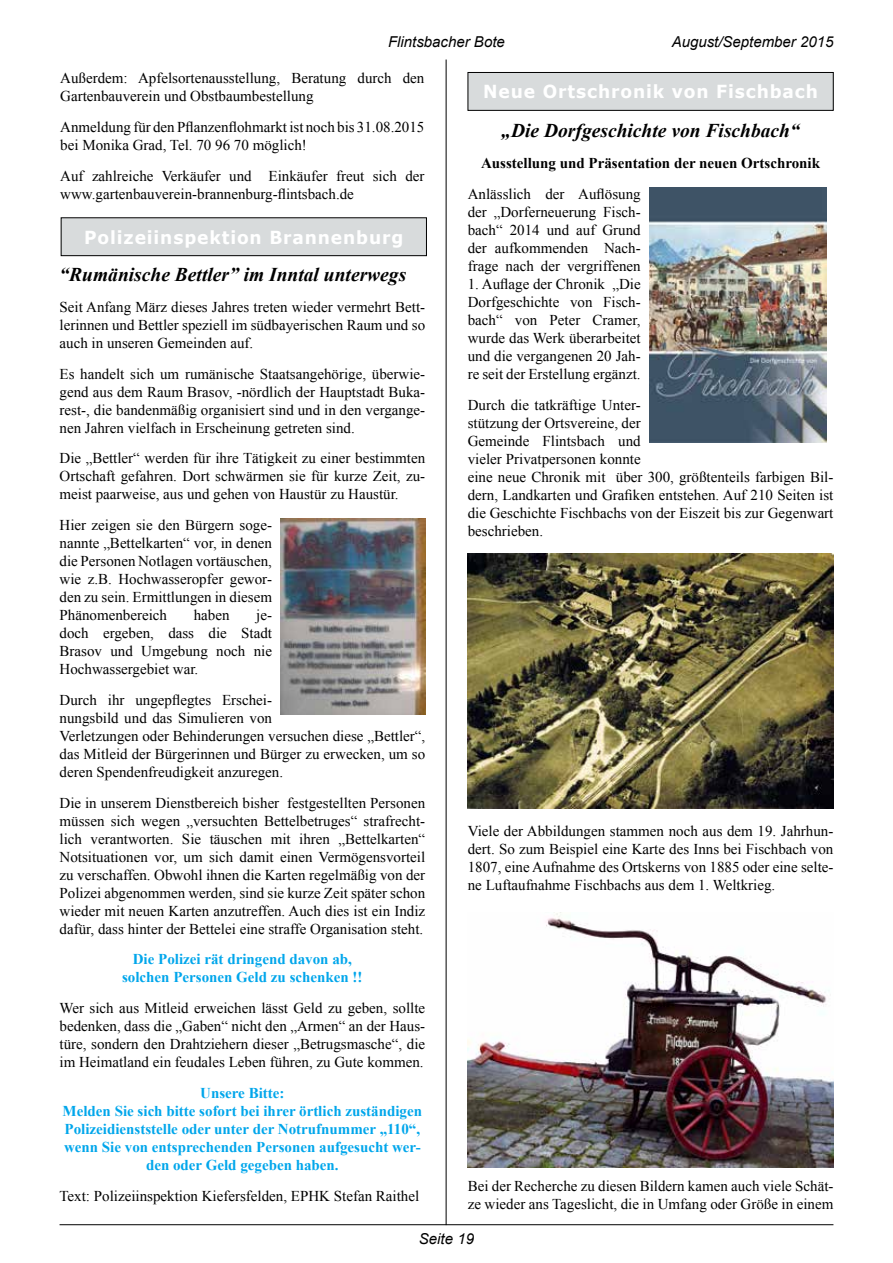
<style>
.page{position:relative;width:893px;height:1263px;background:#fff}
.page>*{position:absolute;margin:0;border:0;box-sizing:border-box;transform-origin:0 0}
.t1{font:italic 700 19.5px "Times New Roman";color:#000}
.t2{font:700 18px "Verdana";letter-spacing:.05em;color:#fff;scale:.95 1}
.t3{font:15px/18px "Times New Roman";color:#000;text-align:justify}
.t4{font:700 15px/18px "Times New Roman";color:#00a6eb;text-align:center}
.t5{font:700 15px "Times New Roman";color:#000}
.t6{font:italic 15px "Arial";color:#000}
</style>
<div class="page">
<hr style="left:60px;top:1224px;width:773px;height:1px;background:#000">
<hr style="left:446px;top:60px;width:1px;height:1165px;background:#000">
<div style="left:61px;top:218px;width:365px;height:38px;background:#d8dbdc"></div>
<div style="left:61px;top:218px;width:366px;height:38px;border:1px solid #000"></div>
<img style="left:280px;top:519px;width:145px;height:195px">
<div style="left:468px;top:72px;width:365px;height:38px;background:#d8dbdc"></div>
<div style="left:468px;top:72px;width:365px;height:39px;border:1px solid #000"></div>
<img style="left:649px;top:187px;width:177px;height:255px">
<img style="left:468px;top:553px;width:365px;height:256px">
<img style="left:468px;top:912px;width:365px;height:255px">
<p class="t6" style="left:388px;top:32px;width:118px">Flintsbacher Bote</p>
<p class="t6" style="left:672px;top:32px;width:163px">August/September 2015</p>
<p class="t3" style="left:60px;top:69px;width:366px">Außerdem: Apfelsortenausstellung, Beratung durch den<br>Gartenbauverein und Obstbaumbestellung</p>
<p class="t3" style="left:60px;top:118px;width:366px">Anmeldung für den Pflanzenflohmarkt ist noch bis 31.08.2015 bei Monika Grad, Tel. 70 96 70 möglich!</p>
<p class="t3" style="left:60px;top:167px;width:366px">Auf zahlreiche Verkäufer und Einkäufer freut sich der www.gartenbauverein-brannenburg-flintsbach.de</p>
<p class="t2" style="left:84px;top:224px;width:337px">Polizeiinspektion Brannenburg</p>
<h1 class="t1" style="left:60px;top:261px;width:348px">“Rumänische Bettler” im Inntal unterwegs</h1>
<p class="t3" style="left:60px;top:298px;width:367px">Seit Anfang März dieses Jahres treten wieder vermehrt Bett&shy;lerinnen und Bettler speziell im südbayerischen Raum und so auch in unseren Gemeinden auf.</p>
<p class="t3" style="left:60px;top:364px;width:367px">Es handelt sich um rumänische Staatsangehörige, überwie&shy;gend aus dem Raum Brasov, -nördlich der Hauptstadt Buka&shy;rest-, die bandenmäßig organisiert sind und in den vergange&shy;nen Jahren vielfach in Erscheinung getreten sind.</p>
<p class="t3" style="left:60px;top:449px;width:367px">Die „Bettler“ werden für ihre Tätigkeit zu einer bestimmten Ortschaft gefahren. Dort schwärmen sie für kurze Zeit, zu&shy;meist paarweise, aus und gehen von Haustür zu Haustür.</p>
<p class="t3" style="left:60px;top:516px;width:214px">Hier zeigen sie den Bürgern soge&shy;nannte „Bettelkarten“ vor, in denen die Personen Notlagen vortäuschen, wie z.B. Hochwasseropfer gewor&shy;den zu sein. Ermittlungen in diesem Phänomenbereich</p>
<p class="t2" style="left:483px;top:79px;width:354px">Neue Ortschronik von Fischbach</p>
<h1 class="t1" style="left:501px;top:117px;width:300px">„Die Dorfgeschichte von Fischbach“</h1>
<p class="t5" style="left:481px;top:153px;width:341px">Ausstellung und Präsentation der neuen Ortschronik</p>
<p class="t3" style="left:468px;top:184px;width:174px">Anlässlich der Auflösung der „Dorferneuerung Fisch&shy;bach“ 2014 und auf Grund der aufkommenden Nach&shy;frage nach der vergriffenen</p>
<p class="t3" style="left:468px;top:274px;width:174px">1. Auflage der Chronik „Die Dorfgeschichte von Fisch&shy;bach“ von Peter Cramer, wurde das Werk überarbeitet und die vergangenen 20 Jah&shy;re seit der Erstellung ergänzt.</p>
<p class="t3" style="left:468px;top:395px;width:367px;text-align:left">Durch die tatkräftige Unter-<br>stützung der Ortsvereine, der<br>Gemeinde Flintsbach und<br>vieler Privatpersonen konnte<br>eine neue Chronik mit über 300, größtenteils farbigen Bil&shy;dern, Landkarten und Grafiken entstehen. Auf 210 Seiten ist die Geschichte Fischbachs von der Eiszeit bis zur Gegenwart beschrieben.</p>
<p class="t3" style="left:60px;top:606px;width:214px;text-indent:197px">je&shy;doch ergeben, dass die Stadt Brasov und Umgebung noch nie Hochwassergebiet war.</p>
<p class="t3" style="left:60px;top:691px;width:367px;text-align:left">Durch ihr ungepflegtes Erschei-<br>nungsbild und das Simulieren von<br>Verletzungen oder Behinderungen versuchen diese „Bettler“, das Mitleid der Bürgerinnen und Bürger zu erwecken, um so deren Spendenfreudigkeit anzuregen.</p>
<p class="t3" style="left:60px;top:793px;width:367px">Die in unserem Dienstbereich bisher festgestellten Personen müssen sich wegen „versuchten Bettelbetruges“ strafrecht&shy;lich verantworten. Sie täuschen mit ihren „Bettelkarten“ Notsituationen vor, um sich damit einen Vermögensvorteil zu verschaffen. Obwohl ihnen die Karten regelmäßig von der Polizei abgenommen werden, sind sie kurze Zeit später schon wieder mit neuen Karten anzutreffen. Auch dies ist ein Indiz dafür, dass hinter der Bettelei eine straffe Organisation steht.</p>
<p class="t4" style="left:122px;top:950px;width:242px">Die Polizei rät dringend davon ab, solchen Personen Geld zu schenken !!</p>
<p class="t3" style="left:60px;top:999px;width:367px">Wer sich aus Mitleid erweichen lässt Geld zu geben, sollte bedenken, dass die „Gaben“ nicht den „Armen“ an der Haus&shy;türe, sondern den Drahtziehern dieser „Betrugsmasche“, die im Heimatland ein feudales Leben führen, zu Gute kommen.</p>
<p class="t4" style="left:63px;top:1083px;width:361px">Unsere Bitte:<br>Melden Sie sich bitte sofort bei ihrer örtlich zuständigen Polizeidienststelle oder unter der Notrufnummer „110“, wenn Sie von entsprechenden Personen aufgesucht wer&shy;den oder Geld gegeben haben.</p>
<p class="t3" style="left:60px;top:1186px;width:361px">Text: Polizeiinspektion Kiefersfelden, EPHK Stefan Raithel</p>
<p class="t3" style="left:194px;top:606px;width:37px">haben</p>
<p class="t3" style="left:468px;top:822px;width:367px">Viele der Abbildungen stammen noch aus dem 19. Jahrhun&shy;dert. So zum Beispiel eine Karte des Inns bei Fischbach von 1807, eine Aufnahme des Ortskerns von 1885 oder eine selte&shy;ne Luftaufnahme Fischbachs aus dem 1. Weltkrieg.</p>
<p class="t3" style="left:468px;top:1177px;width:367px">Bei der Recherche zu diesen Bildern kamen auch viele Schät&shy;ze wieder ans Tageslicht, die in Umfang oder Größe in einem</p>
<p class="t6" style="left:419px;top:1229px;width:57px">Seite 19</p>
</div>
